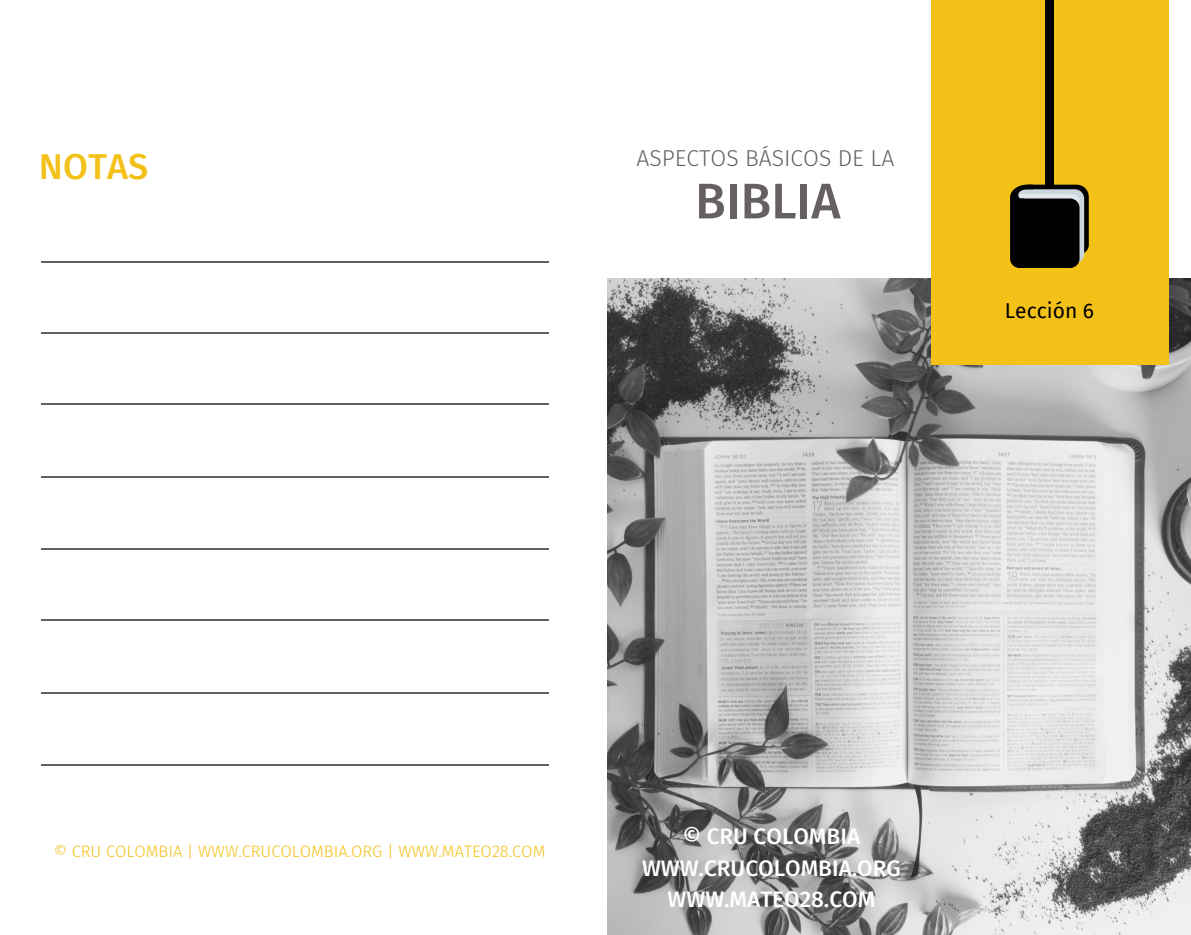
<style>
.page{position:relative;width:1191px;height:935px;background:#fff}
.page>*{position:absolute;margin:0;border:0;box-sizing:border-box;transform-origin:0 0}
.t1{font:500 50.1px "Fira Sans";color:#666062}
.t2{font:500 36px "Fira Sans";color:#f4c119}
.t3{font:300 22.95px "Fira Sans";color:#666062}
.t4{font:500 22.5px/31.5px "Fira Sans";color:#fff;text-align:center}
.t5{font:21px "Fira Sans";color:#000}
.t6{font:300 16.5px "Fira Sans";color:#f4c119}
</style>
<div class="page">
<img style="left:607px;top:278px;width:583px;height:657px">
<hr style="left:41px;top:261px;width:507px;height:1px;background:#666062">
<hr style="left:41px;top:332px;width:507px;height:2px;background:#666062">
<hr style="left:41px;top:403px;width:507px;height:2px;background:#666062">
<hr style="left:41px;top:476px;width:507px;height:2px;background:#666062">
<hr style="left:41px;top:548px;width:507px;height:2px;background:#666062">
<hr style="left:41px;top:619px;width:507px;height:2px;background:#666062">
<hr style="left:41px;top:692px;width:507px;height:2px;background:#666062">
<hr style="left:41px;top:764px;width:507px;height:2px;background:#666062">
<div style="left:930px;top:0;width:238px;height:365px;background:#f4c119"></div>
<div style="left:1045px;top:0;width:8px;height:222px;background:#000"></div>
<svg style="left:1010px;top:185px;width:78px;height:83px;background:#24241f"></svg>
<h2 class="t2" style="left:39px;top:145px;width:111px">NOTAS</h2>
<h3 class="t3" style="left:636px;top:144px;width:259px">ASPECTOS BÁSICOS DE LA</h3>
<h1 class="t1" style="left:695px;top:172px;width:147px">BIBLIA</h1>
<p class="t5" style="left:1004px;top:298px;width:91px">Lección 6</p>
<p class="t6" style="left:54px;top:841px;width:493px">© CRU COLOMBIA | WWW.CRUCOLOMBIA.ORG | WWW.MATEO28.COM</p>
<h3 class="t4" style="left:642px;top:821px;width:260px">© CRU COLOMBIA<br>WWW.CRUCOLOMBIA.ORG<br>WWW.MATEO28.COM</h3>
</div>
